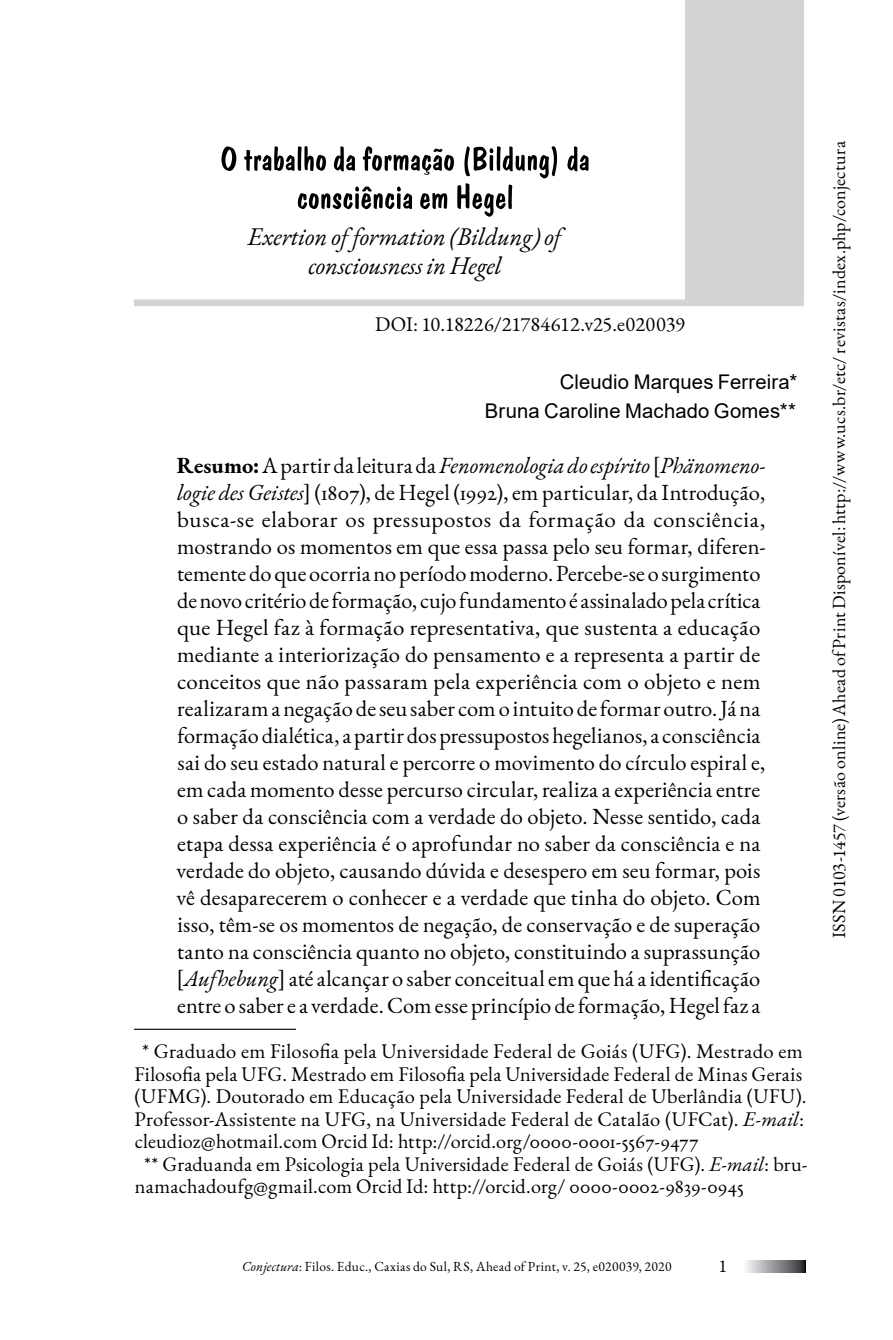
<style>
.page{position:relative;width:893px;height:1340px;background:#fff}
.page>*{position:absolute;margin:0;border:0;box-sizing:border-box;transform-origin:0 0}
.t1{font:italic 24.75px/29.2px "EB Garamond";letter-spacing:-.01em;color:#000;text-align:center}
.t2{font:22.5px/27px "EB Garamond";letter-spacing:.005em;color:#000}
.t3{font:20.25px/22.5px "EB Garamond";letter-spacing:.01em;color:#000}
.t4{font:20.25px/29.2px "Arial";letter-spacing:.01em;color:#000;text-align:right}
.t5{font:18px "EB Garamond";letter-spacing:.015em;color:#000}
.t6{font:13.5px "EB Garamond";letter-spacing:.025em;color:#000}
.s1{font-weight:700}
.s2{font-style:italic}
.s3{color:#fff}
</style>
<div class="page">
<svg style="left:746px;top:1260px;width:59px;height:12px"></svg>
<div style="left:685px;top:0;width:119px;height:302px;background:#d1d3d4"></div>
<div style="left:134px;top:299px;width:670px;height:7px;background:#d1d3d4"></div>
<svg style="left:221px;top:146px;width:368px;height:71px"></svg>
<hr style="left:134px;top:1028px;width:162px;height:1px;background:#000">
<p class="t1" style="left:248px;top:222px;width:315px">Exertion of formation (Bildung) of consciousness in Hegel</p>
<p class="t3" style="left:375px;top:313px;width:311px">DOI: 10.18226/21784612.v25.e020039</p>
<p class="t4" style="left:485px;top:367px;width:320px">Cleudio Marques Ferreira*<sup>1<br></sup>Bruna Caroline Machado Gomes**<sup>2</sup></p>
<p class="t2" style="left:176px;top:452px;width:591px"><span class="s1">Resumo:</span> A partir da leitura da <span class="s2">Fenomenologia do espírito</span> [<span class="s2">Phänomeno&shy;logie des Geistes</span>] (1807), de Hegel (1992), em particular, da Introdução, busca-se elaborar os pressupostos da formação da consciência, mostrando os momentos em que essa passa pelo seu formar, diferen&shy;temente do que ocorria no período moderno. Percebe-se o surgimento de novo critério de formação, cujo fundamento é assinalado pela crítica que Hegel faz à formação representativa, que sustenta a educação mediante a interiorização do pensamento e a representa a partir de conceitos que não passaram pela experiência com o objeto e nem realizaram a negação de seu saber com o intuito de formar outro. Já na formação dialética, a partir dos pressupostos hegelianos, a consciência sai do seu estado natural e percorre o movimento do círculo espiral e, em cada momento desse percurso circular, realiza a experiência entre o saber da consciência com a verdade do objeto. Nesse sentido, cada etapa dessa experiência é o aprofundar no saber da consciência e na verdade do objeto, causando dúvida e desespero em seu formar, pois vê desaparecerem o conhecer e a verdade que tinha do objeto. Com isso, têm-se os momentos de negação, de conservação e de superação tanto na consciência quanto no objeto, constituindo a suprassunção [<span class="s2">Aufhebung</span>] até alcançar o saber conceitual em que há a identificação entre o saber e a verdade. Com esse princípio de formação, Hegel faz a</p>
<p class="t3" style="left:133px;top:1040px;width:676px"><span class="s3">1</span>* Graduado em Filosofia pela Universidade Federal de Goiás (UFG). Mestrado em Filosofia pela UFG. Mestrado em Filosofia pela Universidade Federal de Minas Gerais (UFMG). Doutorado em Educação pela Universidade Federal de Uberlândia (UFU).<br>Professor-Assistente na UFG, na Universidade Federal de Catalão (UFCat). <span class="s2">E-mail</span>: cleudioz@hotmail.com Orcid Id: http://orcid.org/0000-0001-5567-9477<br><span class="s3">2</span>** Graduanda em Psicologia pela Universidade Federal de Goiás (UFG). <span class="s2">E-mail</span>: bru&shy;namachadoufg@gmail.com Orcid Id: http://orcid.org/ 0000-0002-9839-0945</p>
<p class="t6" style="left:242px;top:1257px;width:431px"><span class="s2">Conjectura</span>: Filos. Educ., Caxias do Sul, RS, Ahead of Print, v. 25, e020039, 2020</p>
<p class="t5" style="left:718px;top:1254px;width:10px">1</p>
<p class="t5" style="left:827px;top:938px;width:798px;rotate:-90deg">ISSN 0103-1457 (versão online) Ahead of Print Disponível: http://www.ucs.br/etc/ revistas/index.php/conjectura</p>
</div>
